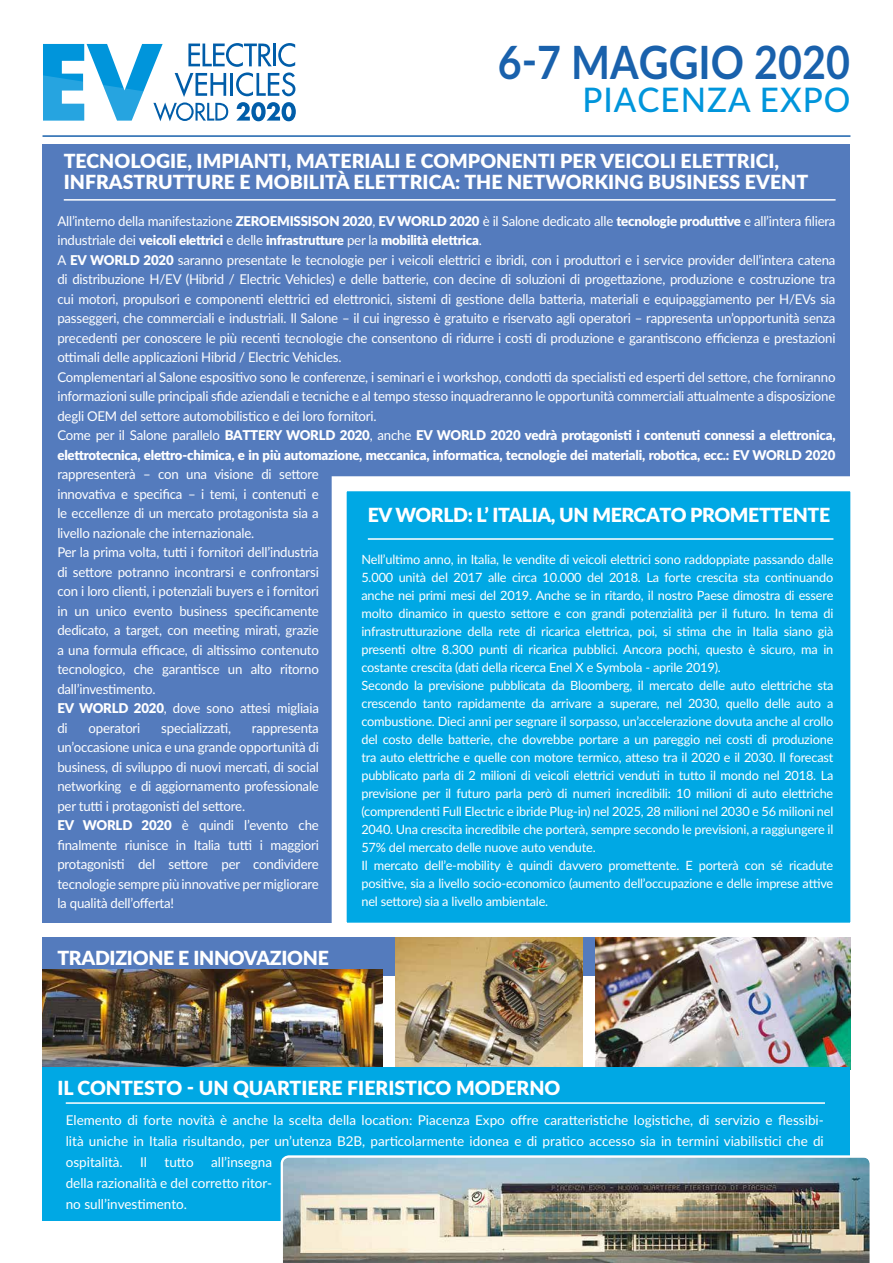
<style>
.page{position:relative;width:893px;height:1263px;background:#fff}
.page>*{position:absolute;margin:0;border:0;box-sizing:border-box;transform-origin:0 0}
.t1{font:700 45.9px "Lato";color:#1961ac;scale:.9 1}
.t2{font:500 33.9px "Lato";letter-spacing:.03em;color:#0095db}
.t3{font:900 19.5px/21px "Lato";color:#fff}
.t4{font:900 19.5px "Lato";letter-spacing:-.02em;color:#fff}
.t5{font:13.5px/19.5px "Lato";letter-spacing:-.015em;color:#fff}
.t6{font:12.75px/18px "Lato";letter-spacing:-.015em;color:#fff}
.s1{font-weight:900}
</style>
<div class="page">
<div style="left:43px;top:145px;width:807px;height:778px;background:#547bbd"></div>
<hr style="left:43px;top:135px;width:807px;height:2px;background:#1961ac">
<hr style="left:64px;top:199px;width:772px;height:2px;background:#fff">
<svg style="left:324px;top:476px;width:527px;height:469px;background:#18afe5"></svg>
<hr style="left:368px;top:538px;width:465px;height:2px;background:#fff">
<svg style="left:43px;top:43px;width:253px;height:78px"></svg>
<div style="left:43px;top:938px;width:807px;height:38px;background:#547bbd"></div>
<img style="left:43px;top:969px;width:340px;height:98px">
<img style="left:595px;top:938px;width:255px;height:129px">
<img style="left:395px;top:938px;width:188px;height:129px">
<div style="left:43px;top:1067px;width:807px;height:153px;background:#00a8e4"></div>
<hr style="left:66px;top:1102px;width:759px;height:2px;background:#fff">
<img style="left:281px;top:1155px;width:589px;height:108px">
<h1 class="t1" style="left:498px;top:28px;width:393px">6-7 MAGGIO 2020</h1>
<h2 class="t2" style="left:582px;top:76px;width:270px">PIACENZA EXPO</h2>
<h3 class="t3" style="left:64px;top:150px;width:746px">TECNOLOGIE, IMPIANTI, MATERIALI E COMPONENTI PER VEICOLI ELETTRICI,<br>INFRASTRUTTURE E MOBILITÀ ELETTRICA: THE NETWORKING BUSINESS EVENT</h3>
<p class="t5" style="left:57px;top:210px;width:780px">All’interno della manifestazione <span class="s1">ZEROEMISSISON 2020</span>, <span class="s1">EV WORLD 2020</span> è il Salone dedicato alle <span class="s1">tecnologie produttive</span> e all’intera filiera industriale dei <span class="s1">veicoli elettrici</span> e delle <span class="s1">infrastrutture</span> per la <span class="s1">mobilità elettrica</span>.<br>A <span class="s1">EV WORLD 2020</span> saranno presentate le tecnologie per i veicoli elettrici e ibridi, con i produttori e i service provider dell’intera catena di distribuzione H/EV (Hibrid / Electric Vehicles) e delle batterie, con decine di soluzioni di progettazione, produzione e costruzione tra cui motori, propulsori e componenti elettrici ed elettronici, sistemi di gestione della batteria, materiali e equipaggiamento per H/EVs sia passeggeri, che commerciali e industriali. Il Salone – il cui ingresso è gratuito e riservato agli operatori – rappresenta un’opportunità senza precedenti per conoscere le più recenti tecnologie che consentono di ridurre i costi di produzione e garantiscono efficienza e prestazioni ottimali delle applicazioni Hibrid / Electric Vehicles.<br>Complementari al Salone espositivo sono le conferenze, i seminari e i workshop, condotti da specialisti ed esperti del settore, che forniranno informazioni sulle principali sfide aziendali e tecniche e al tempo stesso inquadreranno le opportunità commerciali attualmente a disposizione degli OEM del settore automobilistico e dei loro fornitori.<br>Come per il Salone parallelo <span class="s1">BATTERY WORLD 2020</span>, anche <span class="s1">EV WORLD 2020 vedrà protagonisti i contenuti connessi a elettronica, elettrotecnica, elettro-chimica, e in più automazione, meccanica, informatica, tecnologie dei materiali, robotica, ecc.: EV WORLD 2020</span></p>
<p class="t5" style="left:57px;top:464px;width:263px">rappresenterà – con una visione di settore innovativa e specifica – i temi, i contenuti e le eccellenze di un mercato protagonista sia a livello nazionale che internazionale.<br>Per la prima volta, tutti i fornitori dell’industria di settore potranno incontrarsi e confrontarsi con i loro clienti, i potenziali buyers e i fornitori in un unico evento business specificamente dedicato, a target, con meeting mirati, grazie a una formula efficace, di altissimo contenuto tecnologico, che garantisce un alto ritorno dall’investimento.<br><span class="s1">EV WORLD 2020</span>, dove sono attesi migliaia di</p>
<h3 class="t4" style="left:368px;top:500px;width:464px">EV WORLD: L’ ITALIA, UN MERCATO PROMETTENTE</h3>
<p class="t6" style="left:361px;top:550px;width:473px">Nell’ultimo anno, in Italia, le vendite di veicoli elettrici sono raddoppiate passando dalle 5.000 unità del 2017 alle circa 10.000 del 2018. La forte crescita sta continuando anche nei primi mesi del 2019. Anche se in ritardo, il nostro Paese dimostra di essere molto dinamico in questo settore e con grandi potenzialità per il futuro. In tema di infrastrutturazione della rete di ricarica elettrica, poi, si stima che in Italia siano già presenti oltre 8.300 punti di ricarica pubblici. Ancora pochi, questo è sicuro, ma in costante crescita (dati della ricerca Enel X e Symbola - aprile 2019).<br>Secondo la previsione pubblicata da Bloomberg, il mercato delle auto elettriche sta crescendo tanto rapidamente da arrivare a superare, nel 2030, quello delle auto a combustione. Dieci anni per segnare il sorpasso, un’accelerazione dovuta anche al crollo del costo delle batterie, che dovrebbe portare a un pareggio nei costi di produzione tra auto elettriche e quelle con motore termico, atteso tra il 2020 e il 2030. Il forecast pubblicato parla di 2 milioni di veicoli elettrici venduti in tutto il mondo nel 2018. La previsione per il futuro parla però di numeri incredibili: 10 milioni di auto elettriche (comprendenti Full Electric e ibride Plug-in) nel 2025, 28 milioni nel 2030 e 56 milioni nel 2040. Una crescita incredibile che porterà, sempre secondo le previsioni, a raggiungere il 57% del mercato delle nuove auto vendute.<br>Il mercato dell’e-mobility è quindi davvero promettente. E porterà con sé ricadute positive, sia a livello socio-economico (aumento dell’occupazione e delle imprese attive nel settore) sia a livello ambientale.</p>
<p class="t5" style="left:89px;top:717px;width:53px">operatori</p>
<p class="t5" style="left:161px;top:717px;width:71px">specializzati,</p>
<p class="t5" style="left:57px;top:717px;width:263px;text-indent:194px">rappresenta un’occasione unica e una grande opportunità di business, di sviluppo di nuovi mercati, di social networking e di aggiornamento professionale per tutti i protagonisti del settore.<br><span class="s1">EV WORLD 2020</span> è quindi l’evento che finalmente riunisce in Italia tutti i maggiori protagonisti del settore per condividere tecnologie sempre più innovative per migliorare la qualità dell’offerta!</p>
<h3 class="t3" style="left:57px;top:946px;width:273px">TRADIZIONE E INNOVAZIONE</h3>
<h3 class="t3" style="left:57px;top:1077px;width:505px">IL CONTESTO - UN QUARTIERE FIERISTICO MODERNO</h3>
<p class="t5" style="left:66px;top:1108px;width:760px;line-height:21px;text-align:justify">Elemento di forte novità è anche la scelta della location: Piacenza Expo offre caratteristiche logistiche, di servizio e flessibi&shy;lità uniche in Italia risultando, per un’utenza B2B, particolarmente idonea e di pratico accesso sia in termini viabilistici che di ospitalità.</p>
<p class="t5" style="left:66px;top:1150px;width:208px;line-height:21px;text-align:justify;text-indent:145px">all’insegna della razionalità e del corretto ritor&shy;no sull’investimento.</p>
<p class="t5" style="left:140px;top:1151px;width:8px">Il</p>
<p class="t5" style="left:165px;top:1151px;width:31px">tutto</p>
</div>
